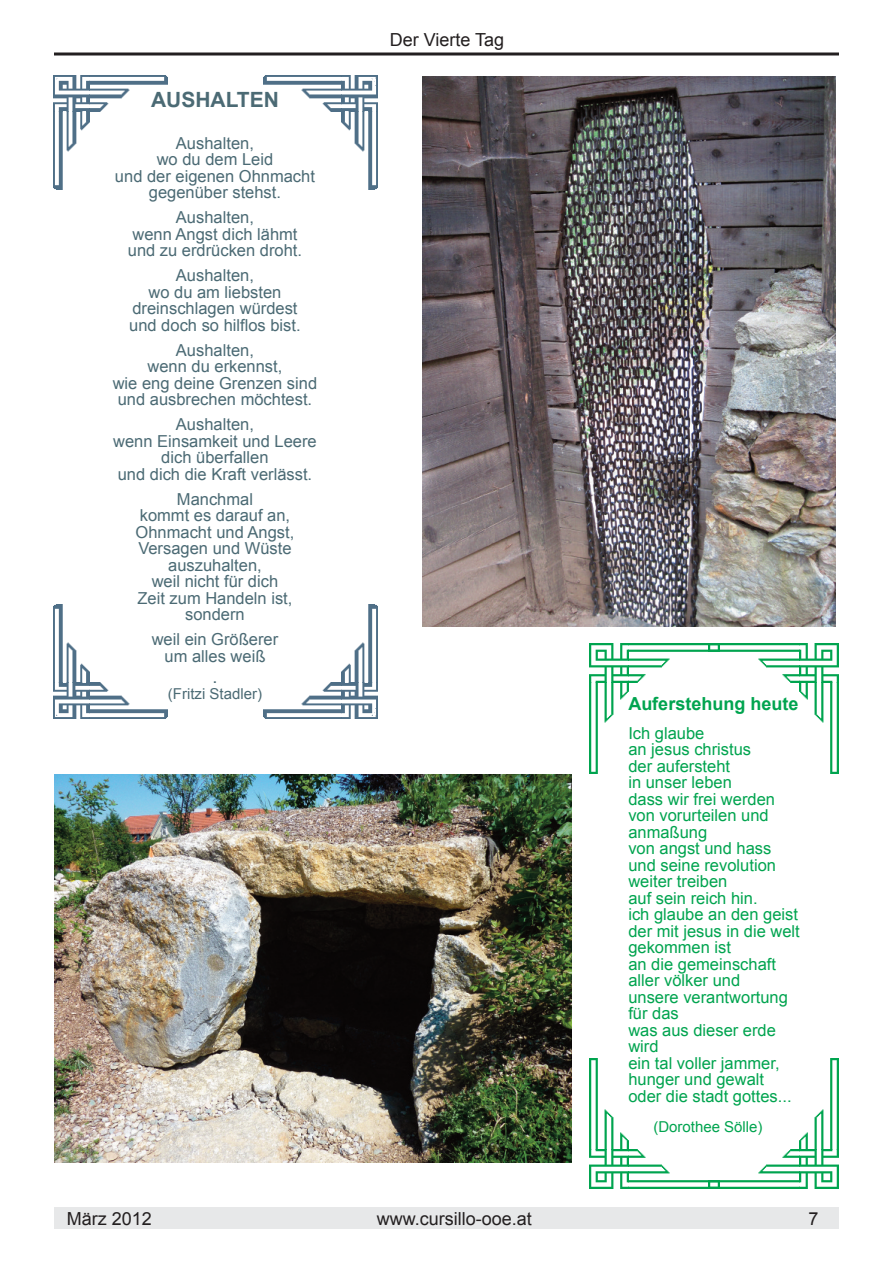
<style>
.page{position:relative;width:893px;height:1263px;background:#fff}
.page>*{position:absolute;margin:0;border:0;box-sizing:border-box;transform-origin:0 0}
.t1{font:700 21px "Arial";color:#4b6a74}
.t2{font:18px "Arial";color:#231f20}
.t3{font:700 18px "Arial";color:#00a44f}
.t4{font:18px "Arial";color:#4b6a74}
.t5{font:16.5px/16.5px "Arial";color:#4b6a74;text-align:center}
.t6{font:16.5px/16.5px "Arial";color:#00a44f}
.t7{font:15px "Arial";color:#00a44f}
.t8{font:15px "Arial";color:#4b6a74}
</style>
<div class="page">
<img style="left:376px;top:75px;width:1px;height:607px">
<div style="left:54px;top:1208px;width:785px;height:21px;background:#e7e8e9"></div>
<svg style="left:54px;top:52px;width:785px;height:4px;background:#595657"></svg>
<img style="left:628px;top:643px;width:81px;height:39px">
<img style="left:589px;top:643px;width:39px;height:546px">
<img style="left:709px;top:643px;width:91px;height:39px">
<img style="left:800px;top:643px;width:39px;height:507px">
<img style="left:719px;top:1150px;width:120px;height:39px">
<img style="left:628px;top:1150px;width:91px;height:39px">
<img style="left:423px;top:77px;width:412px;height:549px">
<img style="left:54px;top:774px;width:517px;height:388px">
<svg style="left:54px;top:75px;width:322px;height:643px"></svg>
<p class="t1" style="left:151px;top:88px;width:129px">AushAlten</p>
<p class="t5" style="left:115px;top:135px;width:201px">Aushalten,<br>wo du dem Leid<br>und der eigenen Ohnmacht gegenüber stehst.</p>
<p class="t5" style="left:128px;top:209px;width:176px">Aushalten,<br>wenn Angst dich lähmt und zu erdrücken droht.</p>
<p class="t5" style="left:129px;top:267px;width:173px">Aushalten,<br>wo du am liebsten dreinschlagen würdest und doch so hilflos bist.</p>
<p class="t5" style="left:113px;top:342px;width:206px">Aushalten,<br>wenn du erkennst,<br>wie eng deine Grenzen sind und ausbrechen möchtest.</p>
<p class="t5" style="left:113px;top:416px;width:205px">Aushalten,<br>wenn Einsamkeit und Leere dich überfallen<br>und dich die Kraft verlässt.</p>
<p class="t5" style="left:136px;top:491px;width:160px">Manchmal<br>kommt es darauf an,<br>Ohnmacht und Angst,<br>Versagen und Wüste auszuhalten,<br>weil nicht für dich<br>Zeit zum Handeln ist, sondern</p>
<p class="t5" style="left:152px;top:631px;width:128px">weil ein Größerer um alles weiß</p>
<p class="t4" style="left:212px;top:666px;width:7px">.</p>
<p class="t8" style="left:168px;top:685px;width:96px">(Fritzi Stadler)</p>
<p class="t2" style="left:390px;top:29px;width:116px">Der Vierte Tag</p>
<p class="t2" style="left:67px;top:1209px;width:87px">März 2012</p>
<p class="t2" style="left:377px;top:1209px;width:157px">www.cursillo-ooe.at</p>
<p class="t3" style="left:628px;top:694px;width:172px">Auferstehung heute</p>
<p class="t6" style="left:628px;top:725px;width:173px">Ich glaube<br>an jesus christus<br>der aufersteht<br>in unser leben<br>dass wir frei werden von vorurteilen und anmaßung<br>von angst und hass und seine revolution weiter treiben<br>auf sein reich hin.<br>ich glaube an den geist der mit jesus in die welt gekommen ist<br>an die gemeinschaft aller völker und<br>unsere verantwortung für das<br>was aus dieser erde wird<br>ein tal voller jammer, hunger und gewalt oder die stadt gottes...</p>
<p class="t7" style="left:653px;top:1118px;width:111px">(Dorothee Sölle)</p>
<p class="t2" style="left:808px;top:1209px;width:12px">7</p>
</div>
